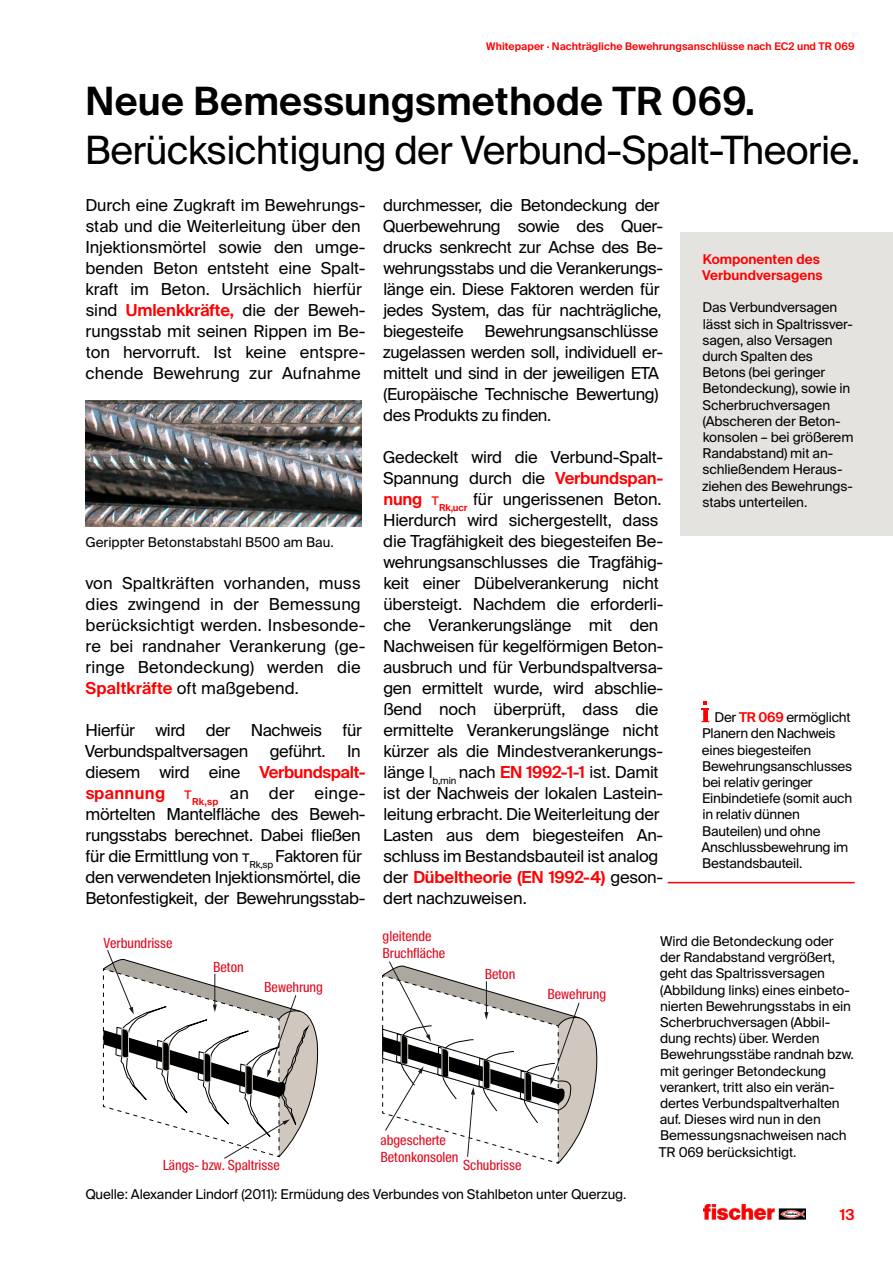
<style>
.page{position:relative;width:893px;height:1263px;background:#fff}
.page>*{position:absolute;margin:0;border:0;box-sizing:border-box;transform-origin:0 0}
.t1{font:39px "fischerstrong";letter-spacing:-.02em;color:#000}
.t2{font:600 39px "fischerstrong";letter-spacing:.005em;color:#000}
.t3{font:16.5px/21px "fischerstrong";letter-spacing:-.015em;color:#000}
.t4{font:16.5px/21px "fischerstrong";letter-spacing:.005em;color:#000}
.t5{font:600 15px "fischerstrong";color:#f00}
.t6{font:13.95px/16.8px "fischerstrong Cond";color:#e1071c}
.t7{font:13.5px/16.2px "fischerstrong";letter-spacing:-.01em;color:#000}
.t8{font:600 13.5px/16.2px "fischerstrong";color:#f00}
.t9{font:600 10.5px "fischerstrong";letter-spacing:.005em;color:#f00}
.s1{font-weight:600;color:#f00}
.s2{color:#f00}
</style>
<div class="page">
<img style="left:85px;top:400px;width:276px;height:126px">
<svg style="left:103px;top:950px;width:216px;height:209px"></svg>
<svg style="left:382px;top:961px;width:216px;height:203px"></svg>
<img style="left:704px;top:1204px;width:102px;height:16px">
<div style="left:680px;top:232px;width:213px;height:304px;background:#e4e3df"></div>
<hr style="left:668px;top:882px;width:187px;height:1px;background:#f00">
<svg style="left:701px;top:701px;width:8px;height:21px"></svg>
<p class="t9" style="left:486px;top:41px;width:370px">Whitepaper · Nachträgliche Bewehrungsanschlüsse nach EC2 und TR 069</p>
<h1 class="t2" style="left:86px;top:79px;width:671px">Neue Bemessungsmethode TR 069.</h1>
<h1 class="t1" style="left:85px;top:128px;width:777px">Berücksichtigung der Verbund-Spalt-Theorie.</h1>
<p class="t3" style="left:85px;top:195px;width:282px">Durch eine Zugkraft im Bewehrungs&shy;stab und die Weiterleitung über den Injektionsmörtel sowie den umge&shy;benden Beton entsteht eine Spalt&shy;kraft im Beton. Ursächlich hierfür sind <span class="s1">Umlenkkräfte,</span> die der Beweh&shy;rungsstab mit seinen Rippen im Be&shy;ton hervorruft. Ist keine entspre&shy;chende Bewehrung zur Aufnahme</p>
<p class="t3" style="left:383px;top:195px;width:282px">durchmesser, die Betondeckung der Querbewehrung sowie des Quer&shy;drucks senkrecht zur Achse des Be&shy;wehrungsstabs und die Verankerungs&shy;länge ein. Diese Faktoren werden für jedes System, das für nachträgliche, biegesteife Bewehrungsanschlüsse zugelassen werden soll, individuell er&shy;mittelt und sind in der jeweiligen ETA (Europäische Technische Bewertung) des Produkts zu finden.</p>
<p class="t3" style="left:383px;top:447px;width:282px">Gedeckelt wird die Verbund-Spalt-Spannung durch die <span class="s1">Verbundspan&shy;nung</span> <span class="s2">τ</span><sub>Rk,ucr</sub> für ungerissenen Beton.<br>Hierdurch wird sichergestellt, dass die Tragfähigkeit des biegesteifen Be&shy;wehrungsanschlusses die Tragfähig&shy;keit einer Dübelverankerung nicht übersteigt. Nachdem die erforderli&shy;che Verankerungslänge mit den Nachweisen für kegelförmigen Beton&shy;ausbruch und für Verbundspaltversa&shy;gen ermittelt wurde, wird abschlie&shy;ßend noch überprüft, dass die ermittelte Verankerungslänge nicht kürzer als die Mindestverankerungs&shy;länge l<sub>b,min</sub> nach <span class="s1">EN 1992-1-1</span> ist. Damit ist der Nachweis der lokalen Lastein&shy;leitung erbracht. Die Weiterleitung der Lasten aus dem biegesteifen An&shy;schluss im Bestandsbauteil ist analog der <span class="s1">Dübeltheorie (EN 1992-4)</span> geson&shy;dert nachzuweisen.</p>
<p class="t8" style="left:702px;top:251px;width:122px">Komponenten des<br>Verbundversagens</p>
<p class="t7" style="left:702px;top:300px;width:153px">Das Verbundversagen lässt sich in Spaltrissver&shy;sagen, also Versagen durch Spalten des<br>Betons (bei geringer<br>Betondeckung), sowie in<br>Scherbruchversagen (Abscheren der Beton&shy;konsolen – bei größerem<br>Randabstand) mit an&shy;schließendem Heraus&shy;ziehen des Bewehrungs&shy;stabs unterteilen.</p>
<p class="t7" style="left:85px;top:534px;width:250px">Gerippter Betonstabstahl B500 am Bau.</p>
<p class="t4" style="left:85px;top:573px;width:282px">von Spaltkräften vorhanden, muss dies zwingend in der Bemessung berücksichtigt werden. Insbesonde&shy;re bei randnaher Verankerung (ge&shy;ringe Betondeckung) werden die<br><span class="s1">Spaltkräfte</span> oft maßgebend.</p>
<p class="t3" style="left:85px;top:720px;width:279px">Hierfür wird der Nachweis für<br>Verbundspaltversagen</p>
<p class="t7" style="left:701px;top:709px;width:152px;text-indent:13px">Der <span class="s1">TR 069</span> ermöglicht<br>Planern den Nachweis eines biegesteifen<br>Bewehrungsanschlusses bei relativ geringer<br>Einbindetiefe (somit auch in relativ dünnen<br>Bauteilen) und ohne<br>Anschlussbewehrung im<br>Bestandsbauteil.</p>
<p class="t3" style="left:85px;top:741px;width:282px;text-indent:262px">In diesem wird eine <span class="s1">Verbundspalt&shy;spannung</span> <span class="s2">τ</span><sub>Rk,sp</sub> an der einge&shy;mörtelten Mantelfläche des Beweh&shy;rungsstabs berechnet. Dabei fließen für die Ermittlung von τ<sub>Rk,sp</sub> Faktoren für den verwendeten Injektionsmörtel, die<br>Betonfestigkeit, der Bewehrungsstab-</p>
<p class="t3" style="left:270px;top:741px;width:57px">geführt.</p>
<p class="t6" style="left:103px;top:935px;width:71px">Verbundrisse</p>
<p class="t6" style="left:213px;top:959px;width:32px">Beton</p>
<p class="t6" style="left:264px;top:979px;width:60px">Bewehrung</p>
<p class="t6" style="left:163px;top:1157px;width:119px">Längs- bzw. Spaltrisse</p>
<p class="t6" style="left:383px;top:928px;width:64px">gleitende<br>Bruchfläche</p>
<p class="t6" style="left:485px;top:966px;width:32px">Beton</p>
<p class="t6" style="left:547px;top:986px;width:60px">Bewehrung</p>
<p class="t6" style="left:381px;top:1132px;width:79px">abgescherte<br>Betonkonsolen</p>
<p class="t6" style="left:463px;top:1157px;width:60px">Schubrisse</p>
<p class="t7" style="left:85px;top:1186px;width:543px">Quelle: Alexander Lindorf (2011): Ermüdung des Verbundes von Stahlbeton unter Querzug.</p>
<p class="t7" style="left:659px;top:933px;width:196px">Wird die Betondeckung oder der Randabstand vergrößert, geht das Spaltrissversagen (Abbildung links) eines einbeto&shy;nierten Bewehrungsstabs in ein<br>Scherbruchversagen (Abbil&shy;dung rechts) über. Werden<br>Bewehrungsstäbe randnah bzw. mit geringer Betondeckung verankert, tritt also ein verän&shy;dertes Verbundspaltverhalten auf. Dieses wird nun in den<br>Bemessungsnachweisen nach<br>TR 069 berücksichtigt.</p>
<p class="t5" style="left:840px;top:1206px;width:16px">13</p>
</div>
